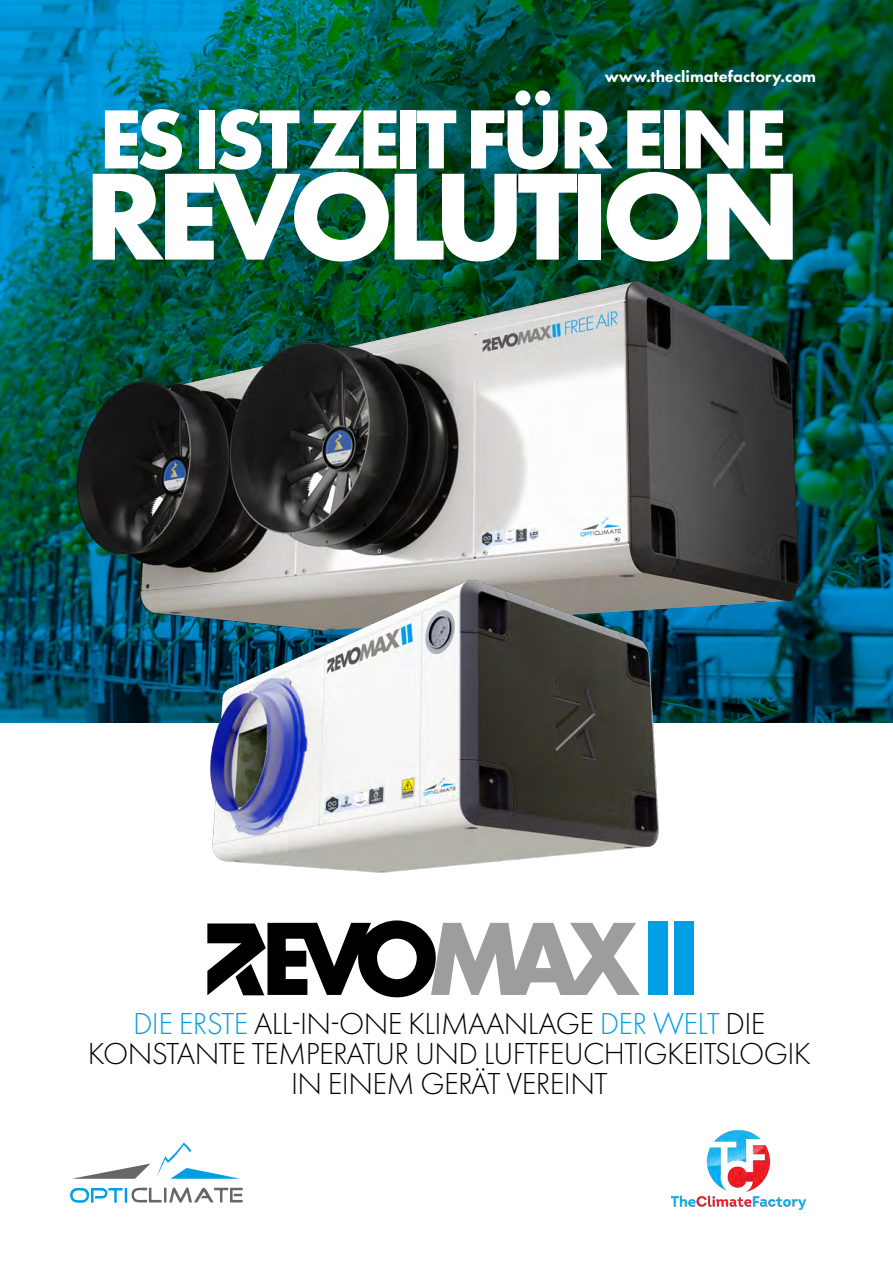
<style>
.page{position:relative;width:893px;height:1263px;background:#fff}
.page>*{position:absolute;margin:0;border:0;box-sizing:border-box;transform-origin:0 0}
.t1{font:700 128.7px "Futura PT";letter-spacing:-.065em;color:#fff}
.t2{font:700 110.1px "Futura PT";color:#009fe3}
.t3{font:700 87px "Futura PT";letter-spacing:-.065em;color:#fff}
.t4{font:300 31.5px/30px "Futura PT";letter-spacing:-.02em;color:#000;text-align:center}
.t5{font:800 16.5px "Futura PT";color:#fff}
.s1{color:#009fe3}
</style>
<div class="page">
<img style="left:0;top:0;width:893px;height:723px">
<img style="left:71px;top:273px;width:751px;height:376px">
<img style="left:104px;top:484px;width:654px;height:389px">
<svg style="left:207px;top:920px;width:433px;height:77px"></svg>
<svg style="left:156px;top:1143px;width:84px;height:36px"></svg>
<svg style="left:72px;top:1163px;width:78px;height:16px"></svg>
<svg style="left:70px;top:1187px;width:173px;height:16px"></svg>
<img style="left:672px;top:1130px;width:134px;height:80px">
<p class="t5" style="left:605px;top:66px;width:213px">www.theclimatefactory.com</p>
<h3 class="t3" style="left:99px;top:83px;width:689px">ES IST ZEIT FÜR EINE</h3>
<h1 class="t1" style="left:84px;top:134px;width:720px">REVOLUTION</h1>
<h2 class="t2" style="left:640px;top:887px;width:63px">II</h2>
<p class="t4" style="left:88px;top:1009px;width:725px"><span class="s1">DIE ERSTE</span> ALL-IN-ONE KLIMAANLAGE <span class="s1">DER WELT</span> DIE<br>KONSTANTE TEMPERATUR UND LUFTFEUCHTIGKEITSLOGIK<br>IN EINEM GERÄT VEREINT</p>
</div>
